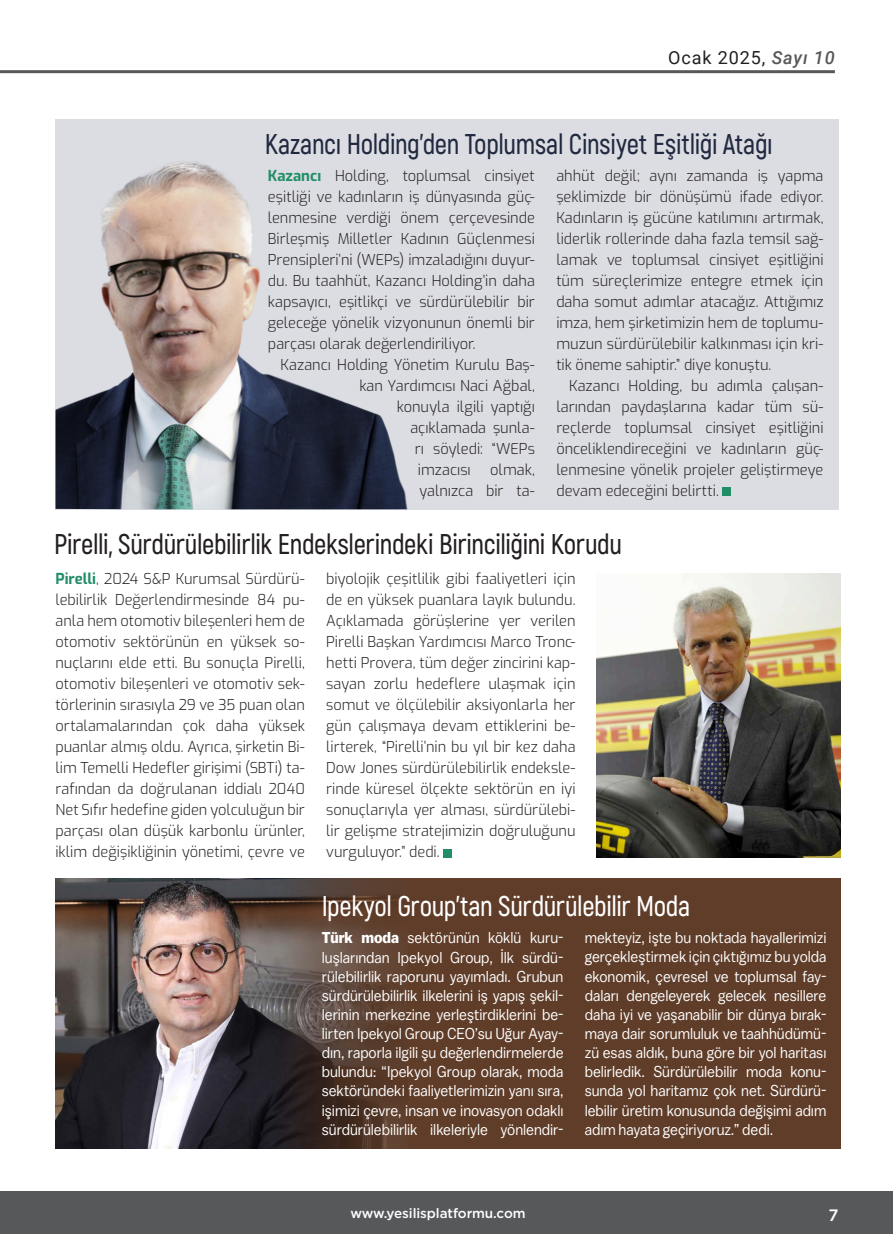
<style>
.page{position:relative;width:893px;height:1234px;background:#fff}
.page>*{position:absolute;margin:0;border:0;box-sizing:border-box;transform-origin:0 0}
.t1{font:600 28.5px "Akrobat";letter-spacing:-.015em;color:#231f20;scale:.95 1}
.t2{font:600 28.5px "Akrobat";letter-spacing:-.015em;color:#212940;scale:.95 1}
.t3{font:600 28.5px "Akrobat";letter-spacing:-.015em;color:#fff;scale:.95 1}
.t4{font:18px "Roboto";letter-spacing:.05em;color:#231f20}
.t5{font:500 16.5px "Gotham";color:#fff}
.t6{font:15.75px/19px "Balto";letter-spacing:-.005em;color:#fff;text-align:justify;scale:.92 1}
.t7{font:300 15px/21px "Exo";color:#231f20;text-align:justify}
.t8{font:500 13.5px "Gotham";letter-spacing:-.005em;color:#fff}
.s1{font-weight:500;font-style:italic;color:#57585a}
.s2{font-weight:700;color:#228e68}
.s3{font-weight:700}
</style>
<div class="page">
<hr style="left:0;top:70px;width:835px;height:3px;background:#57585a">
<div style="left:0;top:1191px;width:893px;height:42px;background:#57585a"></div>
<div style="left:56px;top:878px;width:784px;height:270px;background:#603d29"></div>
<img style="left:56px;top:878px;width:348px;height:270px">
<div style="left:443px;top:848px;width:9px;height:9px;background:#228e68"></div>
<img style="left:597px;top:573px;width:243px;height:284px">
<div style="left:56px;top:119px;width:783px;height:390px;background:#dbdde2"></div>
<img style="left:56px;top:162px;width:352px;height:347px">
<div style="left:722px;top:487px;width:9px;height:9px;background:#228e68"></div>
<p class="t4" style="left:668px;top:45px;width:168px">Ocak 2025, <span class="s1">Sayı 10</span></p>
<p class="t2" style="left:265px;top:126px;width:536px">Kazancı Holding’den Toplumsal Cinsiyet Eşitliği Atağı</p>
<p class="t7" style="left:268px;top:164px;width:269px"><span class="s2">Kazancı</span> Holding, toplumsal cinsiyet eşitliği ve kadınların iş dünyasında güç&shy;lenmesine verdiği önem çerçevesinde Birleşmiş Milletler Kadının Güçlenmesi Prensipleri’ni (WEPs) imzaladığını duyur&shy;du. Bu taahhüt, Kazancı Holding’in daha kapsayıcı, eşitlikçi ve sürdürülebilir bir geleceğe yönelik vizyonunun önemli bir parçası olarak değerlendiriliyor.</p>
<p class="t7" style="left:281px;top:353px;width:256px">Kazancı Holding Yönetim Kurulu Baş-</p>
<p class="t7" style="left:359px;top:374px;width:177px">kan Yardımcısı Naci Ağbal,</p>
<p class="t7" style="left:397px;top:395px;width:140px">konuyla ilgili yaptığı</p>
<p class="t7" style="left:410px;top:416px;width:126px">açıklamada şunla-</p>
<p class="t7" style="left:415px;top:437px;width:121px">rı söyledi: “WEPs</p>
<p class="t7" style="left:418px;top:458px;width:54px">imzacısı</p>
<p class="t7" style="left:419px;top:458px;width:117px;text-align:right">olmak,<br>yalnızca bir ta-</p>
<p class="t7" style="left:556px;top:164px;width:269px">ahhüt değil; aynı zamanda iş yapma şeklimizde bir dönüşümü ifade ediyor.<br>Kadınların iş gücüne katılımını artırmak, liderlik rollerinde daha fazla temsil sağ&shy;lamak ve toplumsal cinsiyet eşitliğini tüm süreçlerimize entegre etmek için daha somut adımlar atacağız. Attığımız imza, hem şirketimizin hem de toplumu&shy;muzun sürdürülebilir kalkınması için kri&shy;tik öneme sahiptir.” diye konuştu.</p>
<p class="t7" style="left:556px;top:374px;width:269px;text-indent:13px">Kazancı Holding, bu adımla çalışan&shy;larından paydaşlarına kadar tüm sü&shy;reçlerde toplumsal cinsiyet eşitliğini önceliklendireceğini ve kadınların güç&shy;lenmesine yönelik projeler geliştirmeye devam edeceğini belirtti.</p>
<p class="t1" style="left:54px;top:526px;width:599px">Pirelli, Sürdürülebilirlik Endekslerindeki Birinciliğini Korudu</p>
<p class="t7" style="left:56px;top:567px;width:251px"><span class="s2">Pirelli</span>, 2024 S&amp;P Kurumsal Sürdürü&shy;lebilirlik Değerlendirmesinde 84 pu&shy;anla hem otomotiv bileşenleri hem de otomotiv sektörünün en yüksek so&shy;nuçlarını elde etti. Bu sonuçla Pirelli, otomotiv bileşenleri ve otomotiv sek&shy;törlerinin sırasıyla 29 ve 35 puan olan ortalamalarından çok daha yüksek puanlar almış oldu. Ayrıca, şirketin Bi&shy;lim Temelli Hedefler girişimi (SBTi) ta&shy;rafından da doğrulanan iddialı 2040<br>Net Sıfır hedefine giden yolculuğun bir parçası olan düşük karbonlu ürünler, iklim değişikliğinin yönetimi, çevre ve</p>
<p class="t7" style="left:326px;top:567px;width:251px">biyolojik çeşitlilik gibi faaliyetleri için de en yüksek puanlara layık bulundu.<br>Açıklamada görüşlerine yer verilen Pirelli Başkan Yardımcısı Marco Tronc&shy;hetti Provera, tüm değer zincirini kap&shy;sayan zorlu hedeflere ulaşmak için somut ve ölçülebilir aksiyonlarla her gün çalışmaya devam ettiklerini be&shy;lirterek, “Pirelli’nin bu yıl bir kez daha Dow Jones sürdürülebilirlik endeksle&shy;rinde küresel ölçekte sektörün en iyi sonuçlarıyla yer alması, sürdürülebi&shy;lir gelişme stratejimizin doğruluğunu vurguluyor.” dedi.</p>
<p class="t3" style="left:322px;top:888px;width:390px">Ipekyol Group’tan Sürdürülebilir Moda</p>
<p class="t6" style="left:322px;top:927px;width:264px"><span class="s3">Türk moda</span> sektörünün köklü kuru&shy;luşlarından Ipekyol Group, İlk sürdü&shy;rülebilirlik raporunu yayımladı. Grubun sürdürülebilirlik ilkelerini iş yapış şekil&shy;lerinin merkezine yerleştirdiklerini be&shy;lirten Ipekyol Group CEO’su Uğur Ayay&shy;dın, raporla ilgili şu değerlendirmelerde bulundu: “Ipekyol Group olarak, moda sektöründeki faaliyetlerimizin yanı sıra, işimizi çevre, insan ve inovasyon odaklı sürdürülebilirlik ilkeleriyle yönlendir-</p>
<p class="t6" style="left:585px;top:927px;width:264px">mekteyiz, işte bu noktada hayallerimizi gerçekleştirmek için çıktığımız bu yolda ekonomik, çevresel ve toplumsal fay&shy;daları dengeleyerek gelecek nesillere daha iyi ve yaşanabilir bir dünya bırak&shy;maya dair sorumluluk ve taahhüdümü&shy;zü esas aldık, buna göre bir yol haritası belirledik. Sürdürülebilir moda konu&shy;sunda yol haritamız çok net. Sürdürü&shy;lebilir üretim konusunda değişimi adım adım hayata geçiriyoruz.” dedi.</p>
<p class="t8" style="left:350px;top:1204px;width:177px">www.yesilisplatformu.com</p>
<p class="t5" style="left:829px;top:1203px;width:12px">7</p>
</div>
